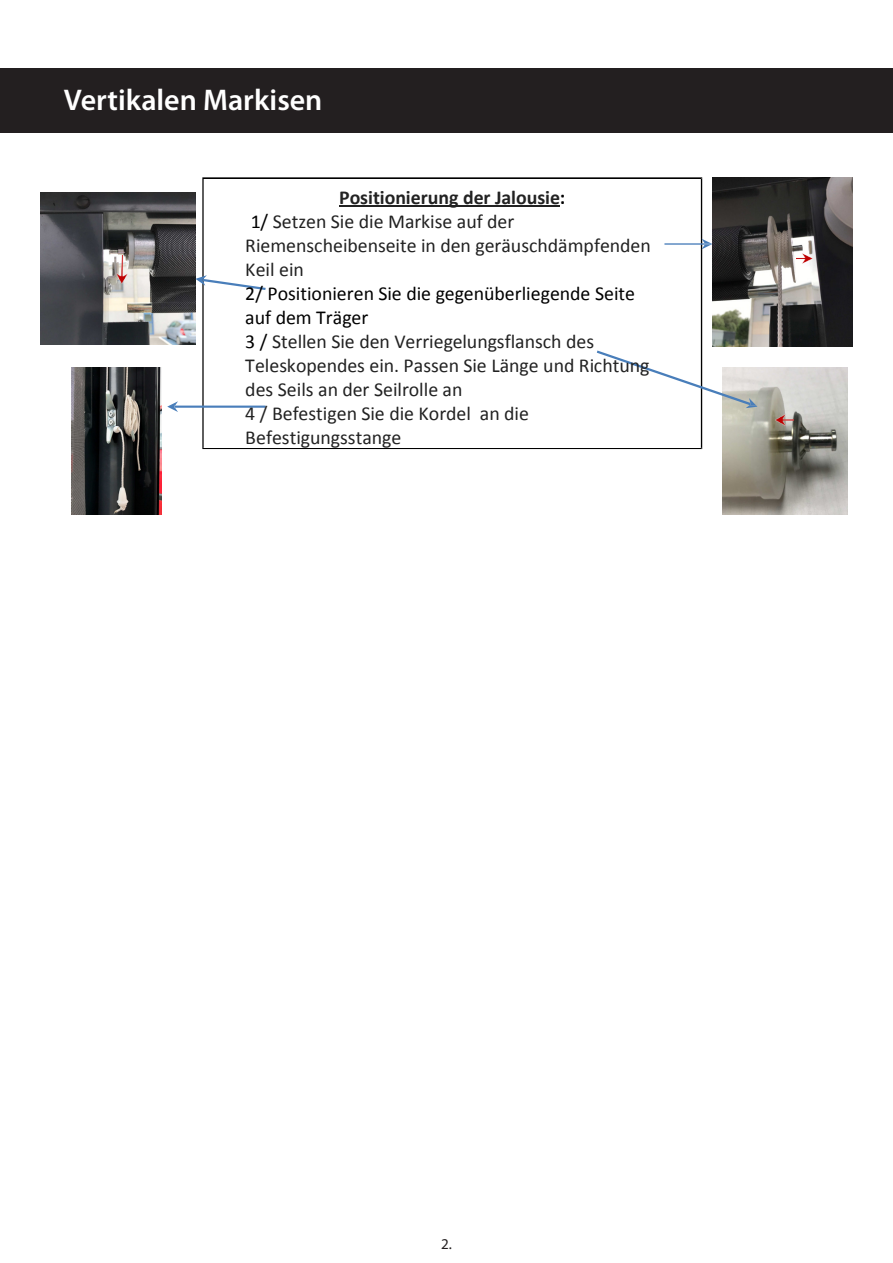
<style>
.page{position:relative;width:893px;height:1263px;background:#fff}
.page>*{position:absolute;margin:0;border:0;box-sizing:border-box;transform-origin:0 0}
.t1{font:600 30px "Myriad Pro";color:#fff}
.t2{font:19.8px/24px "Calibri";color:#222}
.t3{font:15px "Myriad Pro";color:#231f20}
.s1{font-weight:700}
.s2{font-weight:700;color:#000}
.s3{color:#000}
</style>
<div class="page">
<div style="left:0;top:68px;width:893px;height:65px;background:#231f20"></div>
<img style="left:40px;top:192px;width:155px;height:153px">
<img style="left:116px;top:255px;width:11px;height:29px">
<img style="left:757px;top:178px;width:95px;height:168px">
<img style="left:796px;top:253px;width:17px;height:11px">
<svg style="left:202px;top:177px;width:500px;height:272px"></svg>
<hr style="left:204px;top:448px;width:497px;height:1px;background:#000">
<hr style="left:204px;top:178px;width:497px;height:1px;background:#000">
<svg style="left:195px;top:275px;width:71px;height:15px"></svg>
<img style="left:72px;top:367px;width:90px;height:147px">
<svg style="left:167px;top:401px;width:99px;height:11px"></svg>
<img style="left:722px;top:367px;width:126px;height:147px">
<svg style="left:597px;top:178px;width:160px;height:271px"></svg>
<img style="left:775px;top:415px;width:18px;height:11px">
<hr style="left:339px;top:206px;width:221px;height:1px;background:#222">
<h1 class="t1" style="left:64px;top:81px;width:260px">Vertikalen Markisen</h1>
<p class="t2" style="left:245px;top:185px;width:407px;text-indent:94px"><span class="s1">Positionierung der Jalousie</span><span class="s2">:<br></span><span class="s3">1/</span> Setzen Sie die Markise auf der Riemenscheibenseite in den geräuschdämpfenden Keil ein<br><span class="s3">2/ Positionieren Sie die gegenüberliegende Seite auf dem Träger<br>3 /</span> Stellen Sie den Verriegelungsflansch des Teleskopendes ein. Passen Sie Länge und Richtung des Seils an der Seilrolle an<br>4 / Befestigen Sie die Kordel an die Befestigungsstange</p>
<p class="t3" style="left:441px;top:1235px;width:12px">2.</p>
</div>
